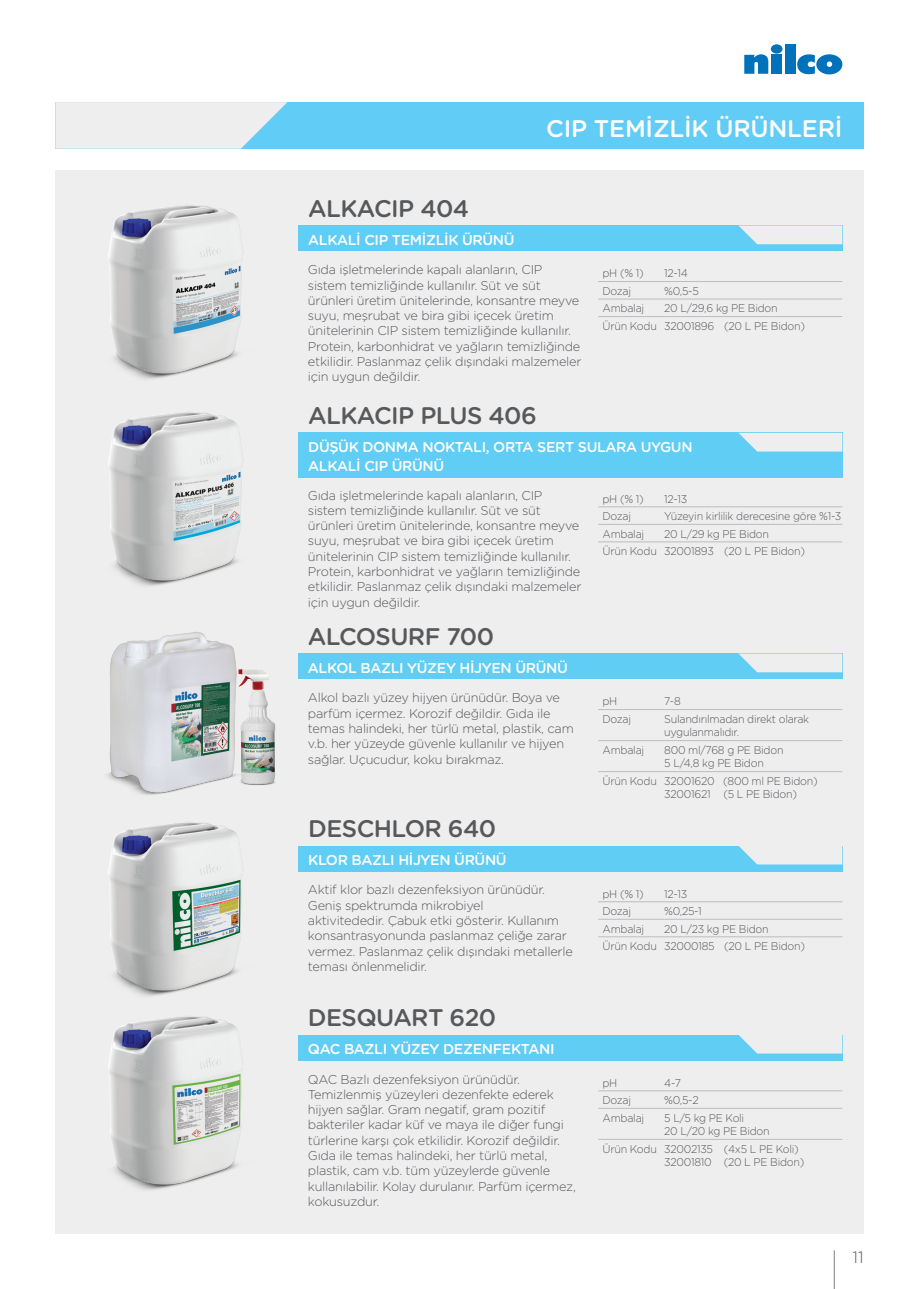
<style>
.page{position:relative;width:919px;height:1289px;background:#fff}
.page>*{position:absolute;margin:0;border:0;box-sizing:border-box;transform-origin:0 0}
.t1{font:500 24px "Gotham Rounded";letter-spacing:-.025em;color:#57585a}
.t2{font:500 24px "Gotham Rounded";letter-spacing:-.01em;color:#fff}
.t3{font:300 16.5px "Gotham Rounded";color:#57585a}
.t4{font:500 14.25px/18.8px "Gotham Rounded";letter-spacing:-.025em;color:#fff}
.t5{font:300 12.75px/15.3px "Gotham Rounded";letter-spacing:-.02em;color:#57585a}
.t6{font:300 11.25px/13.5px "Gotham Rounded";letter-spacing:-.025em;color:#57585a;scale:.95 1}
</style>
<div class="page">
<div style="left:55px;top:170px;width:808px;height:1063px;background:#eeeeef"></div>
<div style="left:55px;top:102px;width:808px;height:47px;background:#61ccf5"></div>
<svg style="left:55px;top:102px;width:232px;height:47px;background:#dfeaef"></svg>
<img style="left:108px;top:205px;width:136px;height:174px">
<div style="left:298px;top:225px;width:544px;height:26px;background:#60cdf5"></div>
<svg style="left:738px;top:225px;width:104px;height:19px;background:#ddeaef"></svg>
<hr style="left:598px;top:299px;width:66px;height:1px;background:#bcbdc0">
<hr style="left:664px;top:299px;width:178px;height:1px;background:#bcbdc0">
<hr style="left:598px;top:316px;width:66px;height:1px;background:#bcbdc0">
<hr style="left:664px;top:316px;width:178px;height:1px;background:#bcbdc0">
<hr style="left:598px;top:281px;width:66px;height:1px;background:#bcbdc0">
<hr style="left:664px;top:281px;width:178px;height:1px;background:#bcbdc0">
<img style="left:108px;top:412px;width:136px;height:174px">
<div style="left:298px;top:433px;width:544px;height:45px;background:#60cdf5"></div>
<svg style="left:739px;top:433px;width:103px;height:18px;background:#e2ebef"></svg>
<hr style="left:598px;top:524px;width:66px;height:1px;background:#bcbdc0">
<hr style="left:664px;top:524px;width:178px;height:1px;background:#bcbdc0">
<hr style="left:598px;top:541px;width:66px;height:1px;background:#bcbdc0">
<hr style="left:664px;top:541px;width:178px;height:1px;background:#bcbdc0">
<hr style="left:598px;top:506px;width:66px;height:1px;background:#bcbdc0">
<hr style="left:664px;top:506px;width:178px;height:1px;background:#bcbdc0">
<img style="left:108px;top:822px;width:136px;height:167px">
<div style="left:298px;top:845px;width:544px;height:26px;background:#60cdf5"></div>
<svg style="left:738px;top:845px;width:104px;height:19px;background:#e1ebef"></svg>
<hr style="left:598px;top:918px;width:66px;height:1px;background:#bcbdc0">
<hr style="left:664px;top:918px;width:178px;height:1px;background:#bcbdc0">
<hr style="left:598px;top:936px;width:66px;height:1px;background:#bcbdc0">
<hr style="left:664px;top:936px;width:178px;height:1px;background:#bcbdc0">
<hr style="left:598px;top:901px;width:66px;height:1px;background:#bcbdc0">
<hr style="left:664px;top:901px;width:178px;height:1px;background:#bcbdc0">
<img style="left:107px;top:632px;width:129px;height:163px">
<div style="left:298px;top:653px;width:544px;height:26px;background:#60cdf5"></div>
<svg style="left:738px;top:653px;width:104px;height:19px;background:#dceaef"></svg>
<hr style="left:598px;top:740px;width:66px;height:1px;background:#bcbdc0">
<hr style="left:664px;top:740px;width:178px;height:1px;background:#bcbdc0">
<hr style="left:598px;top:771px;width:66px;height:1px;background:#bcbdc0">
<hr style="left:664px;top:771px;width:178px;height:1px;background:#bcbdc0">
<hr style="left:598px;top:709px;width:66px;height:1px;background:#bcbdc0">
<hr style="left:664px;top:709px;width:178px;height:1px;background:#bcbdc0">
<img style="left:235px;top:666px;width:41px;height:121px">
<div style="left:298px;top:1034px;width:544px;height:26px;background:#60cdf5"></div>
<svg style="left:738px;top:1034px;width:104px;height:19px;background:#e1ebef"></svg>
<img style="left:108px;top:989px;width:136px;height:201px">
<hr style="left:598px;top:1107px;width:66px;height:1px;background:#bcbdc0">
<hr style="left:664px;top:1107px;width:178px;height:1px;background:#bcbdc0">
<hr style="left:598px;top:1138px;width:66px;height:1px;background:#bcbdc0">
<hr style="left:664px;top:1138px;width:178px;height:1px;background:#bcbdc0">
<hr style="left:598px;top:1090px;width:66px;height:1px;background:#bcbdc0">
<hr style="left:664px;top:1090px;width:178px;height:1px;background:#bcbdc0">
<hr style="left:833px;top:1250px;width:1px;height:38px;background:#808285">
<div style="left:770px;top:44px;width:12px;height:10px;background:#0072bc;border-radius:50%"></div>
<div style="left:771px;top:55px;width:10px;height:19px;background:#0072bc"></div>
<div style="left:785px;top:45px;width:10px;height:29px;background:#0072bc"></div>
<svg style="left:744px;top:54px;width:24px;height:20px"></svg>
<svg style="left:797px;top:54px;width:45px;height:21px"></svg>
<h1 class="t2" style="left:546px;top:111px;width:297px">CIP TEMİZLİK ÜRÜNLERİ</h1>
<h1 class="t1" style="left:308px;top:191px;width:162px">ALKACIP 404</h1>
<p class="t4" style="left:308px;top:229px;width:208px">ALKALİ CIP TEMİZLİK ÜRÜNÜ</p>
<p class="t5" style="left:308px;top:261px;width:275px">Gıda işletmelerinde kapalı alanların, CIP sistem temizliğinde kullanılır. Süt ve süt ürünleri üretim ünitelerinde, konsantre meyve suyu, meşrubat ve bira gibi içecek üretim ünitelerinin CIP sistem temizliğinde kullanılır.<br>Protein, karbonhidrat ve yağların temizliğinde etkilidir. Paslanmaz çelik dışındaki malzemeler için uygun değildir.</p>
<p class="t6" style="left:602px;top:266px;width:45px">pH (% 1)</p>
<p class="t6" style="left:664px;top:266px;width:26px">12-14</p>
<p class="t6" style="left:602px;top:283px;width:32px">Dozaj</p>
<p class="t6" style="left:664px;top:283px;width:38px">%0,5-5</p>
<p class="t6" style="left:602px;top:301px;width:45px">Ambalaj</p>
<p class="t6" style="left:602px;top:299px;width:215px;line-height:17.5px;text-indent:62px">20 L/29,6 kg PE Bidon<br>Ürün Kodu 32001896 (20 L PE Bidon)</p>
<h1 class="t1" style="left:308px;top:398px;width:230px">ALKACIP PLUS 406</h1>
<p class="t4" style="left:308px;top:437px;width:386px">DÜŞÜK DONMA NOKTALI, ORTA SERT SULARA UYGUN<br>ALKALİ CIP ÜRÜNÜ</p>
<p class="t5" style="left:308px;top:487px;width:275px">Gıda işletmelerinde kapalı alanların, CIP sistem temizliğinde kullanılır. Süt ve süt ürünleri üretim ünitelerinde, konsantre meyve suyu, meşrubat ve bira gibi içecek üretim ünitelerinin CIP sistem temizliğinde kullanılır.<br>Protein, karbonhidrat ve yağların temizliğinde etkilidir. Paslanmaz çelik dışındaki malzemeler için uygun değildir.</p>
<p class="t6" style="left:602px;top:491px;width:45px">pH (% 1)</p>
<p class="t6" style="left:664px;top:491px;width:26px">12-13</p>
<p class="t6" style="left:602px;top:509px;width:32px">Dozaj</p>
<p class="t6" style="left:664px;top:509px;width:188px">Yüzeyin kirlilik derecesine göre %1-3</p>
<p class="t6" style="left:602px;top:526px;width:45px">Ambalaj</p>
<p class="t6" style="left:602px;top:524px;width:215px;line-height:17.5px;text-indent:62px">20 L/29 kg PE Bidon<br>Ürün Kodu 32001893 (20 L PE Bidon)</p>
<h1 class="t1" style="left:308px;top:619px;width:188px">ALCOSURF 700</h1>
<p class="t4" style="left:308px;top:657px;width:261px">ALKOL BAZLI YÜZEY HİJYEN ÜRÜNÜ</p>
<p class="t5" style="left:308px;top:689px;width:267px">Alkol bazlı yüzey hijyen ürünüdür. Boya ve parfüm içermez. Korozif değildir. Gıda ile temas halindeki, her türlü metal, plastik, cam v.b. her yüzeyde güvenle kullanılır ve hijyen sağlar. Uçucudur, koku bırakmaz.</p>
<p class="t6" style="left:602px;top:694px;width:17px">pH</p>
<p class="t6" style="left:664px;top:694px;width:19px">7-8</p>
<p class="t6" style="left:602px;top:711px;width:32px">Dozaj</p>
<p class="t6" style="left:664px;top:711px;width:154px">Sulandırılmadan direkt olarak uygulanmalıdır.</p>
<p class="t6" style="left:602px;top:742px;width:45px">Ambalaj</p>
<p class="t6" style="left:664px;top:742px;width:127px">800 ml/768 g PE Bidon<br>5 L/4,8 kg PE Bidon</p>
<p class="t6" style="left:664px;top:773px;width:163px;text-indent:-62px">Ürün Kodu 32001620 (800 ml PE Bidon)<br>32001621 (5 L PE Bidon)</p>
<h1 class="t1" style="left:308px;top:811px;width:189px">DESCHLOR 640</h1>
<p class="t4" style="left:308px;top:849px;width:200px">KLOR BAZLI HİJYEN ÜRÜNÜ</p>
<p class="t5" style="left:308px;top:881px;width:266px">Aktif klor bazlı dezenfeksiyon ürünüdür.<br>Geniş spektrumda mikrobiyel<br>aktivitededir. Çabuk etki gösterir. Kullanım konsantrasyonunda paslanmaz çeliğe zarar vermez. Paslanmaz çelik dışındaki metallerle teması önlenmelidir.</p>
<p class="t6" style="left:602px;top:886px;width:45px">pH (% 1)</p>
<p class="t6" style="left:664px;top:886px;width:26px">12-13</p>
<p class="t6" style="left:602px;top:903px;width:32px">Dozaj</p>
<p class="t6" style="left:664px;top:903px;width:41px">%0,25-1</p>
<p class="t6" style="left:602px;top:921px;width:45px">Ambalaj</p>
<p class="t6" style="left:602px;top:919px;width:215px;line-height:17.5px;text-indent:62px">20 L/23 kg PE Bidon<br>Ürün Kodu 32000185 (20 L PE Bidon)</p>
<h1 class="t1" style="left:308px;top:1000px;width:190px">DESQUART 620</h1>
<p class="t4" style="left:308px;top:1038px;width:248px">QAC BAZLI YÜZEY DEZENFEKTANI</p>
<p class="t5" style="left:308px;top:1070px;width:269px">QAC Bazlı dezenfeksiyon ürünüdür.<br>Temizlenmiş yüzeyleri dezenfekte ederek hijyen sağlar. Gram negatif, gram pozitif bakteriler kadar küf ve maya ile diğer fungi türlerine karşı çok etkilidir. Korozif değildir.<br>Gıda ile temas halindeki, her türlü metal, plastik, cam v.b. tüm yüzeylerde güvenle kullanılabilir. Kolay durulanır. Parfüm içermez, kokusuzdur.</p>
<p class="t6" style="left:602px;top:1075px;width:17px">pH</p>
<p class="t6" style="left:664px;top:1075px;width:19px">4-7</p>
<p class="t6" style="left:602px;top:1092px;width:32px">Dozaj</p>
<p class="t6" style="left:664px;top:1092px;width:38px">%0,5-2</p>
<p class="t6" style="left:602px;top:1110px;width:45px">Ambalaj</p>
<p class="t6" style="left:664px;top:1110px;width:112px">5 L/5 kg PE Koli<br>20 L/20 kg PE Bidon</p>
<p class="t6" style="left:664px;top:1141px;width:149px;text-indent:-62px">Ürün Kodu 32002135 (4x5 L PE Koli)<br>32001810 (20 L PE Bidon)</p>
<p class="t3" style="left:852px;top:1245px;width:13px">11</p>
</div>
